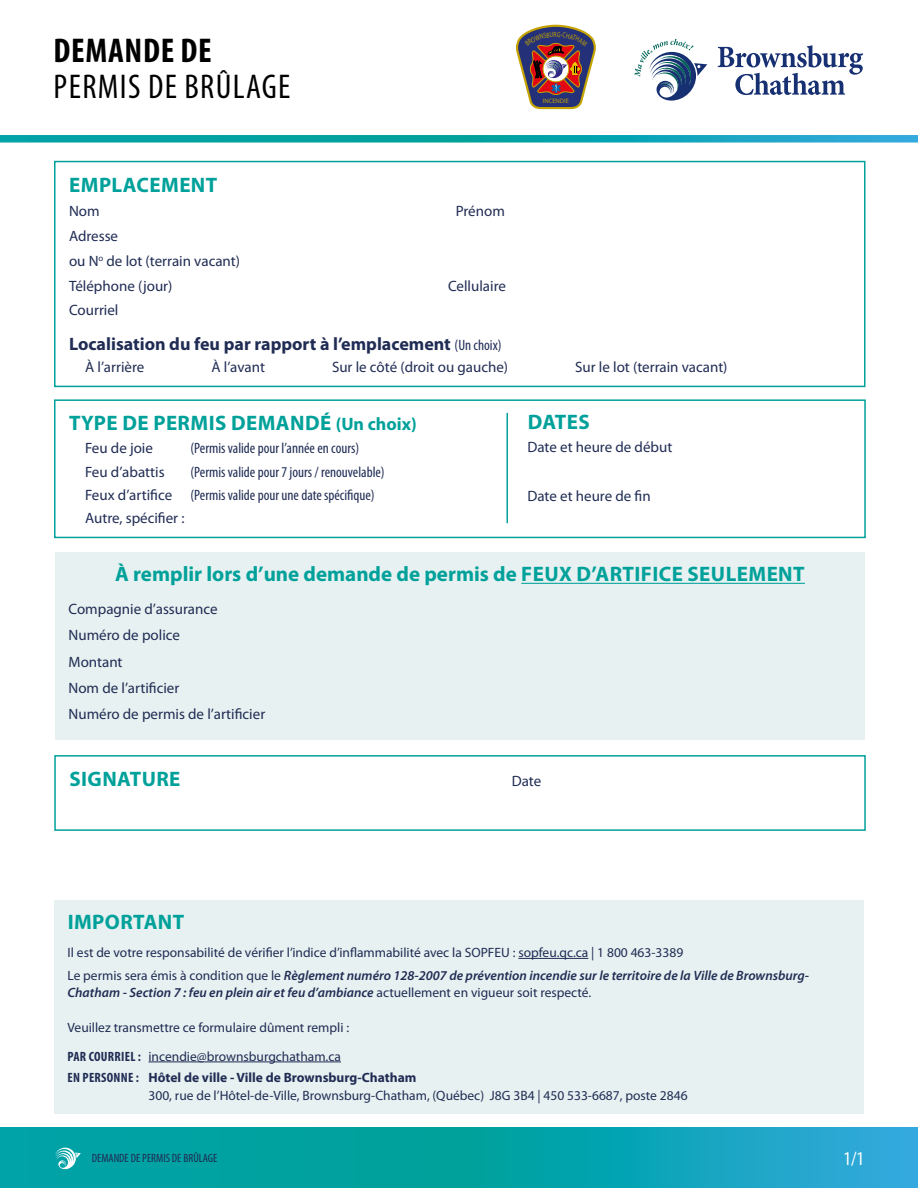
<style>
.page{position:relative;width:918px;height:1188px;background:#fff}
.page>*{position:absolute;margin:0;border:0;box-sizing:border-box;transform-origin:0 0}
.TITRE_FORMULAIRE{font:condensed 34.5px/36px "Myriad Pro";letter-spacing:.04em;color:#000}
.Sous-Titre{font:700 21px "Myriad Pro";letter-spacing:.02em;color:#00a19a}
.Sous-Titre-2{font:700 21px "Myriad Pro";color:#00a19a}
.t1{font:condensed 19.5px "Myriad Pro";color:#fff}
.Texte_de_base{font:700 18px "Myriad Pro";color:#202c54}
.Texte_de_base-2{font:15px "Myriad Pro";color:#202c54}
.Texte_de_base-3{font:condensed 15px "Myriad Pro";color:#202c54}
.Sous-Titre-3{font:15px "Myriad Pro";color:#202c54}
.Texte_de_base-4{font:13.5px/18px "Myriad Pro";color:#202c54}
.Texte_de_base-5{font:italic 600 13.5px/16.5px "Myriad Pro";color:#202c54}
.t2{font:condensed 12px "Myriad Pro";color:#202c54}
.t3{font:700 6.45px "Helvetica";color:#c6a400}
.s1{font-weight:700}
.s2{font-weight:400;font-stretch:condensed;font-size:15px}
.s3{font-size:18px}
.s4{font-stretch:normal}
.s5{font-weight:400;font-style:normal}
.s6{font-weight:700;font-stretch:condensed}
</style>
<div class="page">
<svg style="left:0;top:1128px;width:918px;height:60px;background:#0aa3af"></svg>
<svg style="left:54px;top:1146px;width:27px;height:23px"></svg>
<svg style="left:718px;top:45px;width:145px;height:50px"></svg>
<svg style="left:635px;top:39px;width:72px;height:62px"></svg>
<svg style="left:0;top:135px;width:918px;height:8px;background:#19a9b4"></svg>
<div style="left:54px;top:755px;width:812px;height:76px;border:2px solid #00a19a"></div>
<div style="left:54px;top:161px;width:812px;height:226px;border:2px solid #00a19a"></div>
<div style="left:55px;top:552px;width:810px;height:187px;background:#e7f1f1"></div>
<hr style="left:521px;top:583px;width:284px;height:1px;background:#00a19a">
<div style="left:54px;top:399px;width:812px;height:139px;border:2px solid #00a19a"></div>
<hr style="left:506px;top:413px;width:2px;height:110px;background:#00a19a">
<div style="left:54px;top:900px;width:810px;height:214px;background:#e7f1f1"></div>
<hr style="left:518px;top:958px;width:70px;height:1px;background:#202c54">
<hr style="left:148px;top:1062px;width:193px;height:1px;background:#202c54">
<svg style="left:516px;top:24px;width:80px;height:86px"></svg>
<p class="TITRE_FORMULAIRE" style="left:54px;top:33px;width:238px"><span class="s1">DEMANDE DE<br></span>PERMIS DE BRÛLAGE</p>
<p class="t3" style="left:543px;top:97px;width:28px">INCENDIE</p>
<p class="Sous-Titre" style="left:69px;top:171px;width:150px">EMPLACEMENT</p>
<p class="Texte_de_base-2" style="left:69px;top:202px;width:32px">Nom</p>
<p class="Texte_de_base-2" style="left:456px;top:202px;width:51px">Prénom</p>
<p class="Texte_de_base-2" style="left:69px;top:227px;width:51px">Adresse</p>
<p class="Texte_de_base-2" style="left:69px;top:252px;width:173px">ou N<sup>o</sup> de lot (terrain vacant)</p>
<p class="Texte_de_base-2" style="left:69px;top:276px;width:105px">Téléphone (jour)</p>
<p class="Texte_de_base-2" style="left:448px;top:276px;width:59px">Cellulaire</p>
<p class="Texte_de_base-2" style="left:69px;top:301px;width:51px">Courriel</p>
<p class="Texte_de_base" style="left:69px;top:333px;width:434px">Localisation du feu par rapport à l’emplacement <span class="s2">(Un choix)</span></p>
<p class="Texte_de_base-2" style="left:85px;top:358px;width:61px">À l’arrière</p>
<p class="Texte_de_base-2" style="left:211px;top:358px;width:55px">À l’avant</p>
<p class="Texte_de_base-2" style="left:332px;top:358px;width:178px">Sur le côté (droit ou gauche)</p>
<p class="Texte_de_base-2" style="left:575px;top:358px;width:154px">Sur le lot (terrain vacant)</p>
<p class="Sous-Titre" style="left:69px;top:409px;width:349px">TYPE DE PERMIS DEMANDÉ <span class="s3">(Un choix)</span></p>
<p class="Texte_de_base-2" style="left:85px;top:439px;width:69px">Feu de joie</p>
<p class="Texte_de_base-3" style="left:190px;top:439px;width:170px">(Permis valide pour l’année en cours)</p>
<p class="Texte_de_base-2" style="left:85px;top:462px;width:81px">Feu d’abattis</p>
<p class="Texte_de_base-3" style="left:190px;top:463px;width:196px">(Permis valide pour 7 jours / renouvelable)</p>
<p class="Texte_de_base-3" style="left:85px;top:486px;width:291px"><span class="s4">Feux d’artifice</span> (Permis valide pour une date spécifique)</p>
<p class="Texte_de_base-2" style="left:85px;top:509px;width:101px">Autre, spécifier :</p>
<p class="Sous-Titre" style="left:528px;top:408px;width:64px">DATES</p>
<p class="Texte_de_base-2" style="left:527px;top:438px;width:146px">Date et heure de début</p>
<p class="Texte_de_base-2" style="left:527px;top:487px;width:125px">Date et heure de fin</p>
<p class="Sous-Titre-2" style="left:115px;top:560px;width:691px">À remplir lors d’une demande de permis de FEUX D’ARTIFICE SEULEMENT</p>
<p class="Texte_de_base-2" style="left:69px;top:600px;width:151px">Compagnie d’assurance</p>
<p class="Texte_de_base-2" style="left:69px;top:626px;width:113px">Numéro de police</p>
<p class="Texte_de_base-2" style="left:69px;top:652px;width:56px">Montant</p>
<p class="Texte_de_base-2" style="left:69px;top:679px;width:112px">Nom de l’artificier</p>
<p class="Texte_de_base-2" style="left:69px;top:705px;width:198px">Numéro de permis de l’artificier</p>
<p class="Sous-Titre" style="left:70px;top:765px;width:113px">SIGNATURE</p>
<p class="Sous-Titre-3" style="left:512px;top:772px;width:31px">Date</p>
<p class="Sous-Titre" style="left:68px;top:909px;width:118px">IMPORTANT</p>
<p class="Texte_de_base-4" style="left:68px;top:943px;width:617px">Il est de votre responsabilité de vérifier l’indice d’inflammabilité avec la SOPFEU : sopfeu.qc.ca | 1 800 463-3389</p>
<p class="Texte_de_base-5" style="left:68px;top:967px;width:743px"><span class="s5">Le permis sera émis à condition que le</span> Règlement numéro 128-2007 de prévention incendie sur le territoire de la Ville de Brownsburg-<br>Chatham - Section 7 : feu en plein air et feu d’ambiance <span class="s5">actuellement en vigueur soit respecté.</span></p>
<p class="Texte_de_base-4" style="left:68px;top:1018px;width:283px">Veuillez transmettre ce formulaire dûment rempli :</p>
<p class="Texte_de_base-4" style="left:68px;top:1047px;width:275px"><span class="s6">PAR COURRIEL :</span> incendie@brownsburgchatham.ca</p>
<p class="Texte_de_base-4" style="left:148px;top:1069px;width:541px;text-indent:-81px"><span class="s6">EN PERSONNE :</span> <span class="s1">Hôtel de ville - Ville de Brownsburg-Chatham<br></span>300, rue de l’Hôtel-de-Ville, Brownsburg-Chatham, (Québec) J8G 3B4 | 450 533-6687, poste 2846</p>
<p class="t2" style="left:92px;top:1151px;width:127px">DEMANDE DE PERMIS DE BRÛLAGE</p>
<h3 class="t1" style="left:844px;top:1147px;width:22px">1/1</h3>
</div>
